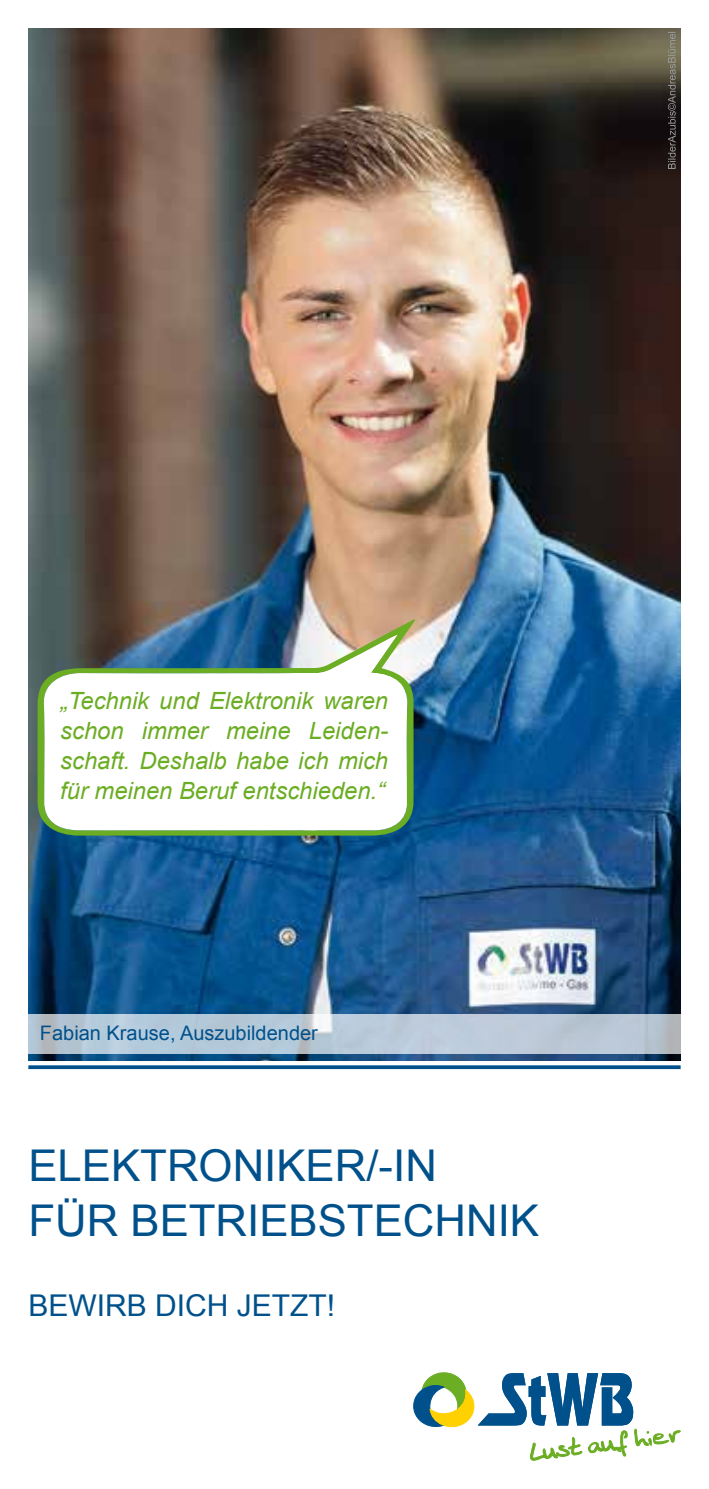
<style>
.page{position:relative;width:709px;height:1489px;background:#fff}
.page>*{position:absolute;margin:0;border:0;box-sizing:border-box;transform-origin:0 0}
.t1{font:43.75px/55px "Arial";color:#00518b}
.t2{font:30px "Arial";color:#00518b}
.t3{font:italic 23.75px/30px "Arial";color:#6bad23;text-align:justify}
.t4{font:20px "Arial";color:#00518b}
</style>
<div class="page">
<img style="left:28px;top:28px;width:652px;height:1032px">
<svg style="left:28px;top:1065px;width:652px;height:4px;background:#155f94"></svg>
<svg style="left:413px;top:1372px;width:268px;height:88px"></svg>
<svg style="left:28px;top:1013px;width:652px;height:40px;background:#b4c5d4"></svg>
<img style="left:38px;top:619px;width:377px;height:216px">
<svg style="left:43px;top:634px;width:365px;height:196px"></svg>
<svg style="left:668px;top:32px;width:7px;height:137px"></svg>
<p class="t3" style="left:60px;top:685px;width:329px">„Technik und Elektronik waren schon immer meine Leiden&shy;schaft. Deshalb habe ich mich für meinen Beruf entschieden.“</p>
<p class="t4" style="left:40px;top:1019px;width:280px">FABIAN KRAUSE, AUSZUBILDENDER</p>
<h1 class="t1" style="left:28px;top:1138px;width:512px">ELEKTRONIKER/-IN<br>FÜR BETRIEBSTECHNIK</h1>
<p class="t2" style="left:28px;top:1285px;width:308px">BEWIRB DICH JETZT!</p>
</div>
